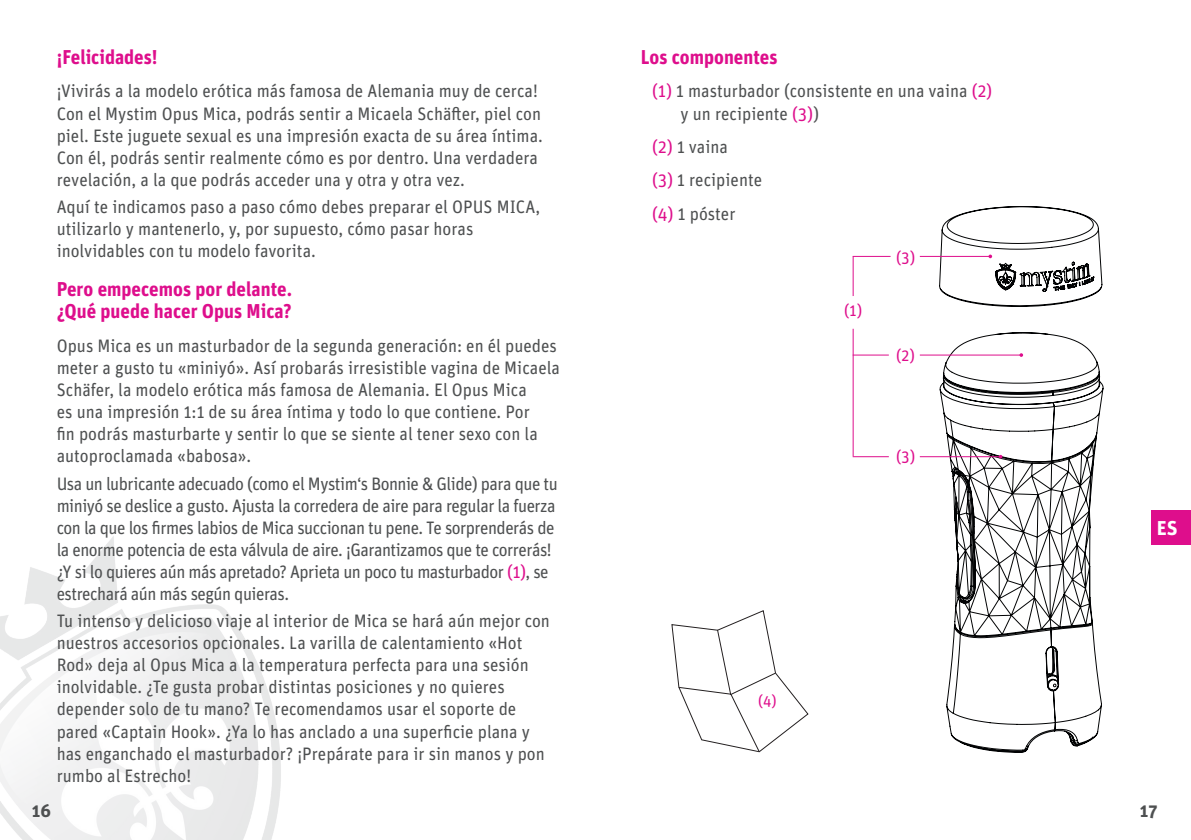
<style>
.page{position:relative;width:1191px;height:840px;background:#fff}
.page>*{position:absolute;margin:0;border:0;box-sizing:border-box;transform-origin:0 0}
.t1{font:700 20px/22px "Unit Pro";color:#de0e8c;scale:.95 1}
.t2{font:700 20px "Unit Pro";color:#fff}
.t3{font:18px/22px "Unit Pro";color:#4e5051;scale:.95 1}
.t4{font:18px/22px "Unit Pro";letter-spacing:-.03em;color:#4e5051;scale:.95 1}
.t5{font:700 18px "Unit Pro";color:#4e5051}
.t6{font:16.4px "Unit Pro";color:#de0e8c;scale:.95 1}
.t7{font:15.4px "Unit Pro";color:#de0e8c;scale:.95 1}
.s1{color:#de0e8c}
</style>
<div class="page">
<img style="left:0;top:536px;width:281px;height:303px">
<div style="left:1151px;top:510px;width:40px;height:34px;background:#de0e8c"></div>
<svg style="left:939px;top:206px;width:164px;height:546px"></svg>
<svg style="left:671px;top:610px;width:137px;height:141px"></svg>
<hr style="left:919px;top:256px;width:71px;height:1px;background:#de0e8c">
<svg style="left:988px;top:254px;width:4px;height:4px"></svg>
<hr style="left:852px;top:256px;width:38px;height:1px;background:#de0e8c">
<hr style="left:919px;top:456px;width:81px;height:1px;background:#de0e8c">
<svg style="left:998px;top:454px;width:4px;height:4px"></svg>
<hr style="left:852px;top:456px;width:37px;height:1px;background:#de0e8c">
<hr style="left:919px;top:354px;width:102px;height:1px;background:#de0e8c">
<hr style="left:852px;top:354px;width:37px;height:1px;background:#de0e8c">
<hr style="left:852px;top:328px;width:1px;height:128px;background:#de0e8c">
<hr style="left:852px;top:256px;width:1px;height:40px;background:#de0e8c">
<p class="t1" style="left:57px;top:45px;width:108px">¡Felicidades!</p>
<p class="t3" style="left:57px;top:79px;width:513px">¡Vivirás a la modelo erótica más famosa de Alemania muy de cerca!<br>Con el Mystim Opus Mica, podrás sentir a Micaela Schäfter, piel con piel. Este juguete sexual es una impresión exacta de su área íntima.<br>Con él, podrás sentir realmente cómo es por dentro. Una verdadera revelación, a la que podrás acceder una y otra y otra vez.</p>
<p class="t3" style="left:57px;top:195px;width:510px">Aquí te indicamos paso a paso cómo debes preparar el OPUS MICA, utilizarlo y mantenerlo, y, por supuesto, cómo pasar horas inolvidables con tu modelo favorita.</p>
<p class="t1" style="left:57px;top:277px;width:249px">Pero empecemos por delante. ¿Qué puede hacer Opus Mica?</p>
<p class="t3" style="left:57px;top:333px;width:531px">Opus Mica es un masturbador de la segunda generación: en él puedes meter a gusto tu «miniyó». Así probarás irresistible vagina de Micaela Schäfer, la modelo erótica más famosa de Alemania. El Opus Mica<br>es una impresión 1:1 de su área íntima y todo lo que contiene. Por<br>fin podrás masturbarte y sentir lo que se siente al tener sexo con la autoproclamada «babosa».</p>
<p class="t4" style="left:57px;top:471px;width:529px">Usa un lubricante adecuado (como el Mystim‘s Bonnie &amp; Glide) para que tu miniyó se deslice a gusto. Ajusta la corredera de aire para regular la fuerza con la que los firmes labios de Mica succionan tu pene. Te sorprenderás de la enorme potencia de esta válvula de aire. ¡Garantizamos que te correrás! ¿Y si lo quieres aún más apretado? Aprieta un poco tu masturbador <span class="s1">(1)</span>, se estrechará aún más según quieras.</p>
<p class="t3" style="left:57px;top:609px;width:520px">Tu intenso y delicioso viaje al interior de Mica se hará aún mejor con nuestros accesorios opcionales. La varilla de calentamiento «Hot Rod» deja al Opus Mica a la temperatura perfecta para una sesión inolvidable. ¿Te gusta probar distintas posiciones y no quieres depender solo de tu mano? Te recomendamos usar el soporte de pared «Captain Hook». ¿Ya lo has anclado a una superficie plana y has enganchado el masturbador? ¡Prepárate para ir sin manos y pon rumbo al Estrecho!</p>
<p class="t1" style="left:641px;top:45px;width:145px">Los componentes</p>
<p class="t3" style="left:680px;top:79px;width:330px;text-indent:-28px"><span class="s1">(1)</span> 1 masturbador (consistente en una vaina <span class="s1">(2) </span>y un recipiente <span class="s1">(3)</span>)</p>
<p class="t3" style="left:652px;top:129px;width:117px;line-height:33.4px"><span class="s1">(2)</span> 1 vaina<br><span class="s1">(3)</span> 1 recipiente <span class="s1">(4)</span> 1 póster</p>
<p class="t6" style="left:844px;top:298px;width:21px">(1)</p>
<p class="t6" style="left:896px;top:246px;width:22px">(3)</p>
<p class="t6" style="left:896px;top:343px;width:21px">(2)</p>
<p class="t6" style="left:896px;top:444px;width:22px">(3)</p>
<p class="t7" style="left:758px;top:690px;width:21px">(4)</p>
<p class="t2" style="left:1157px;top:513px;width:22px">ES</p>
<p class="t5" style="left:32px;top:796px;width:21px">16</p>
<p class="t5" style="left:1140px;top:796px;width:19px">17</p>
</div>
